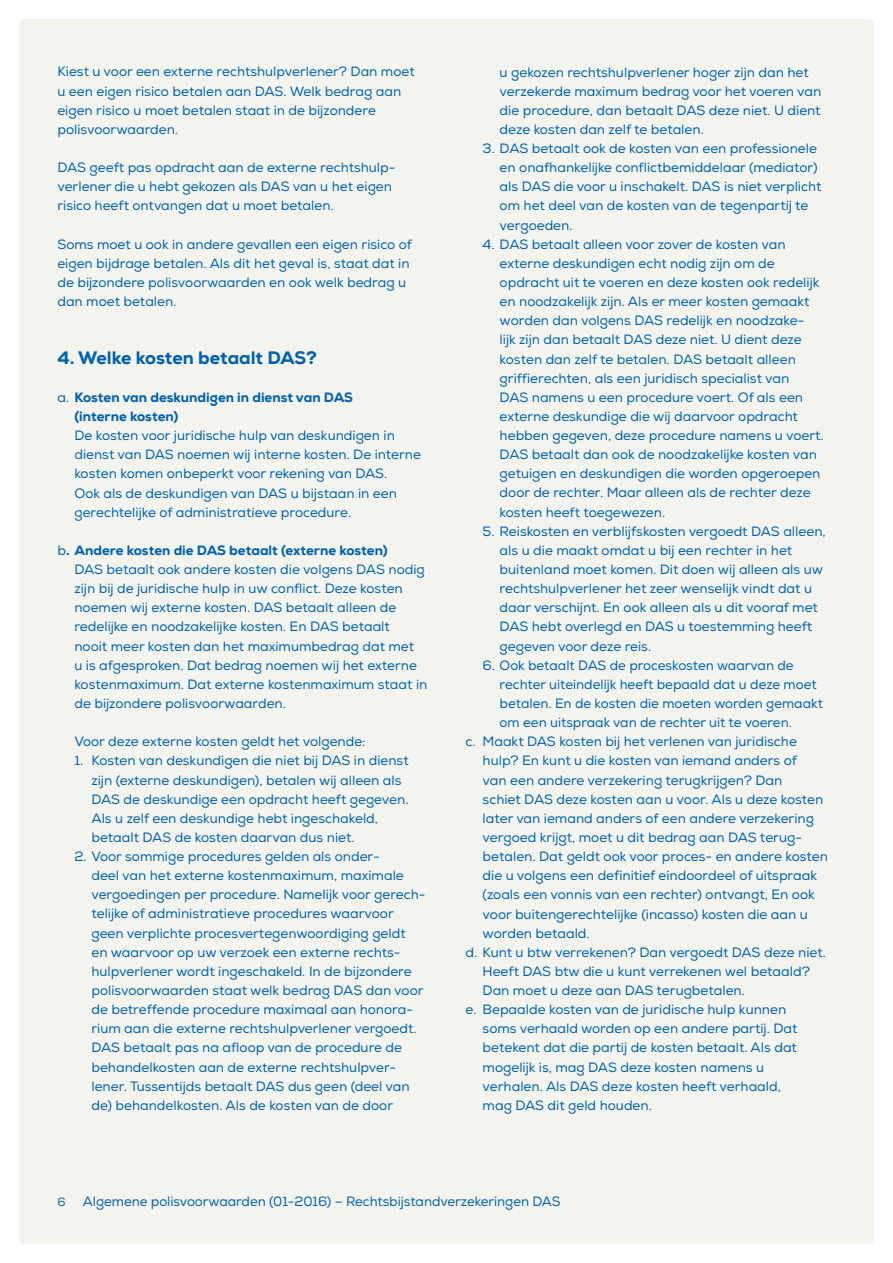
<style>
.page{position:relative;width:893px;height:1263px;background:#fff}
.page>*{position:absolute;margin:0;border:0;box-sizing:border-box;transform-origin:0 0}
.t1{font:800 18px "Nexa";color:#0062ac}
.t2{font:13.5px/19.2px "Nexa";color:#0062ac}
.t3{font:800 13.5px/19.2px "Nexa";color:#0062ac}
.t4{font:12px "Nexa";color:#0062ac}
.s1{font-weight:400}
.s2{font-weight:800}
</style>
<div class="page">
<div style="left:19px;top:19px;width:855px;height:1225px;background:#f4f4ef;border-radius:4px"></div>
<p class="t2" style="left:57px;top:62px;width:359px">Kiest u voor een externe rechtshulpverlener? Dan moet u een eigen risico betalen aan DAS. Welk bedrag aan eigen risico u moet betalen staat in de bijzondere polisvoorwaarden.</p>
<p class="t2" style="left:57px;top:158px;width:338px">DAS geeft pas opdracht aan de externe rechtshulp&shy;verlener die u hebt gekozen als DAS van u het eigen risico heeft ontvangen dat u moet betalen.</p>
<p class="t2" style="left:57px;top:235px;width:356px">Soms moet u ook in andere gevallen een eigen risico of eigen bijdrage betalen. Als dit het geval is, staat dat in de bijzondere polisvoorwaarden en ook welk bedrag u dan moet betalen.</p>
<h1 class="t1" style="left:57px;top:346px;width:261px">4. Welke kosten betaalt DAS?</h1>
<p class="t3" style="left:74px;top:388px;width:280px;text-indent:-17px"><span class="s1">a.</span> Kosten van deskundigen in dienst van DAS (interne kosten)</p>
<p class="t2" style="left:74px;top:426px;width:348px">De kosten voor juridische hulp van deskundigen in dienst van DAS noemen wij interne kosten. De interne kosten komen onbeperkt voor rekening van DAS.<br>Ook als de deskundigen van DAS u bijstaan in een gerechtelijke of administratieve procedure.</p>
<p class="t2" style="left:74px;top:541px;width:354px;text-indent:-17px">b<span class="s2">. Andere kosten die DAS betaalt (externe kosten)<br></span>DAS betaalt ook andere kosten die volgens DAS nodig zijn bij de juridische hulp in uw conflict. Deze kosten noemen wij externe kosten. DAS betaalt alleen de redelijke en noodzakelijke kosten. En DAS betaalt<br>nooit meer kosten dan het maximumbedrag dat met<br>u is afgesproken. Dat bedrag noemen wij het externe kostenmaximum. Dat externe kostenmaximum staat in de bijzondere polisvoorwaarden.</p>
<p class="t2" style="left:74px;top:732px;width:293px">Voor deze externe kosten geldt het volgende:</p>
<p class="t2" style="left:91px;top:751px;width:319px;text-indent:-17px">1. Kosten van deskundigen die niet bij DAS in dienst zijn (externe deskundigen), betalen wij alleen als DAS de deskundige een opdracht heeft gegeven.<br>Als u zelf een deskundige hebt ingeschakeld, betaalt DAS de kosten daarvan dus niet.</p>
<p class="t2" style="left:91px;top:847px;width:336px;text-indent:-17px">2. Voor sommige procedures gelden als onder-<br>deel van het externe kostenmaximum, maximale vergoedingen per procedure. Namelijk voor gerech&shy;telijke of administratieve procedures waarvoor geen verplichte procesvertegenwoordiging geldt<br>en waarvoor op uw verzoek een externe rechts&shy;hulpverlener wordt ingeschakeld. In de bijzondere polisvoorwaarden staat welk bedrag DAS dan voor de betreffende procedure maximaal aan honora&shy;rium aan die externe rechtshulpverlener vergoedt.<br>DAS betaalt pas na afloop van de procedure de behandelkosten aan de externe rechtshulpver&shy;lener. Tussentijds betaalt DAS dus geen (deel van de) behandelkosten. Als de kosten van de door</p>
<p class="t2" style="left:500px;top:63px;width:323px">u gekozen rechtshulpverlener hoger zijn dan het verzekerde maximum bedrag voor het voeren van die procedure, dan betaalt DAS deze niet. U dient deze kosten dan zelf te betalen.</p>
<p class="t2" style="left:500px;top:139px;width:323px;text-indent:-17px">3. DAS betaalt ook de kosten van een professionele en onafhankelijke conflictbemiddelaar (mediator) als DAS die voor u inschakelt. DAS is niet verplicht om het deel van de kosten van de tegenpartij te vergoeden.</p>
<p class="t2" style="left:500px;top:235px;width:326px;text-indent:-17px">4. DAS betaalt alleen voor zover de kosten van externe deskundigen echt nodig zijn om de opdracht uit te voeren en deze kosten ook redelijk en noodzakelijk zijn. Als er meer kosten gemaakt worden dan volgens DAS redelijk en noodzake&shy;lijk zijn dan betaalt DAS deze niet. U dient deze kosten dan zelf te betalen. DAS betaalt alleen griffierechten, als een juridisch specialist van<br>DAS namens u een procedure voert. Of als een externe deskundige die wij daarvoor opdracht hebben gegeven, deze procedure namens u voert.<br>DAS betaalt dan ook de noodzakelijke kosten van getuigen en deskundigen die worden opgeroepen door de rechter. Maar alleen als de rechter deze kosten heeft toegewezen.</p>
<p class="t2" style="left:500px;top:522px;width:328px;text-indent:-17px">5. Reiskosten en verblijfskosten vergoedt DAS alleen, als u die maakt omdat u bij een rechter in het buitenland moet komen. Dit doen wij alleen als uw rechtshulpverlener het zeer wenselijk vindt dat u daar verschijnt. En ook alleen als u dit vooraf met DAS hebt overlegd en DAS u toestemming heeft gegeven voor deze reis.</p>
<p class="t2" style="left:483px;top:656px;width:312px">6. Ook betaalt DAS de proceskosten waarvan de</p>
<p class="t2" style="left:500px;top:675px;width:319px">rechter uiteindelijk heeft bepaald dat u deze moet</p>
<p class="t2" style="left:500px;top:694px;width:325px">betalen. En de kosten die moeten worden gemaakt</p>
<p class="t2" style="left:500px;top:713px;width:294px">om een uitspraak van de rechter uit te voeren.</p>
<p class="t2" style="left:466px;top:732px;width:333px">c. Maakt DAS kosten bij het verlenen van juridische</p>
<p class="t2" style="left:483px;top:751px;width:316px">hulp? En kunt u die kosten van iemand anders of</p>
<p class="t2" style="left:483px;top:770px;width:301px">van een andere verzekering terugkrijgen? Dan</p>
<p class="t2" style="left:483px;top:790px;width:342px">schiet DAS deze kosten aan u voor. Als u deze kosten</p>
<p class="t2" style="left:483px;top:809px;width:333px">later van iemand anders of een andere verzekering</p>
<p class="t2" style="left:483px;top:828px;width:319px">vergoed krijgt, moet u dit bedrag aan DAS terug-</p>
<p class="t2" style="left:483px;top:847px;width:347px">betalen. Dat geldt ook voor proces- en andere kosten</p>
<p class="t2" style="left:483px;top:866px;width:336px">die u volgens een definitief eindoordeel of uitspraak</p>
<p class="t2" style="left:483px;top:885px;width:334px">(zoals een vonnis van een rechter) ontvangt, En ook</p>
<p class="t2" style="left:483px;top:904px;width:327px">voor buitengerechtelijke (incasso) kosten die aan u</p>
<p class="t2" style="left:483px;top:923px;width:109px">worden betaald.</p>
<p class="t2" style="left:466px;top:943px;width:362px">d. Kunt u btw verrekenen? Dan vergoedt DAS deze niet.</p>
<p class="t2" style="left:483px;top:962px;width:329px">Heeft DAS btw die u kunt verrekenen wel betaald?</p>
<p class="t2" style="left:483px;top:981px;width:264px">Dan moet u deze aan DAS terugbetalen.</p>
<p class="t2" style="left:466px;top:1000px;width:322px">e. Bepaalde kosten van de juridische hulp kunnen</p>
<p class="t2" style="left:483px;top:1019px;width:316px">soms verhaald worden op een andere partij. Dat</p>
<p class="t2" style="left:483px;top:1038px;width:316px">betekent dat die partij de kosten betaalt. Als dat</p>
<p class="t2" style="left:483px;top:1057px;width:283px">mogelijk is, mag DAS deze kosten namens u</p>
<p class="t2" style="left:483px;top:1077px;width:300px">verhalen. Als DAS deze kosten heeft verhaald,</p>
<p class="t2" style="left:483px;top:1096px;width:171px">mag DAS dit geld houden.</p>
<p class="t4" style="left:57px;top:1194px;width:10px">6</p>
<p class="t2" style="left:83px;top:1191px;width:479px">Algemene polisvoorwaarden (01-2016) – Rechtsbijstandverzekeringen DAS</p>
</div>
